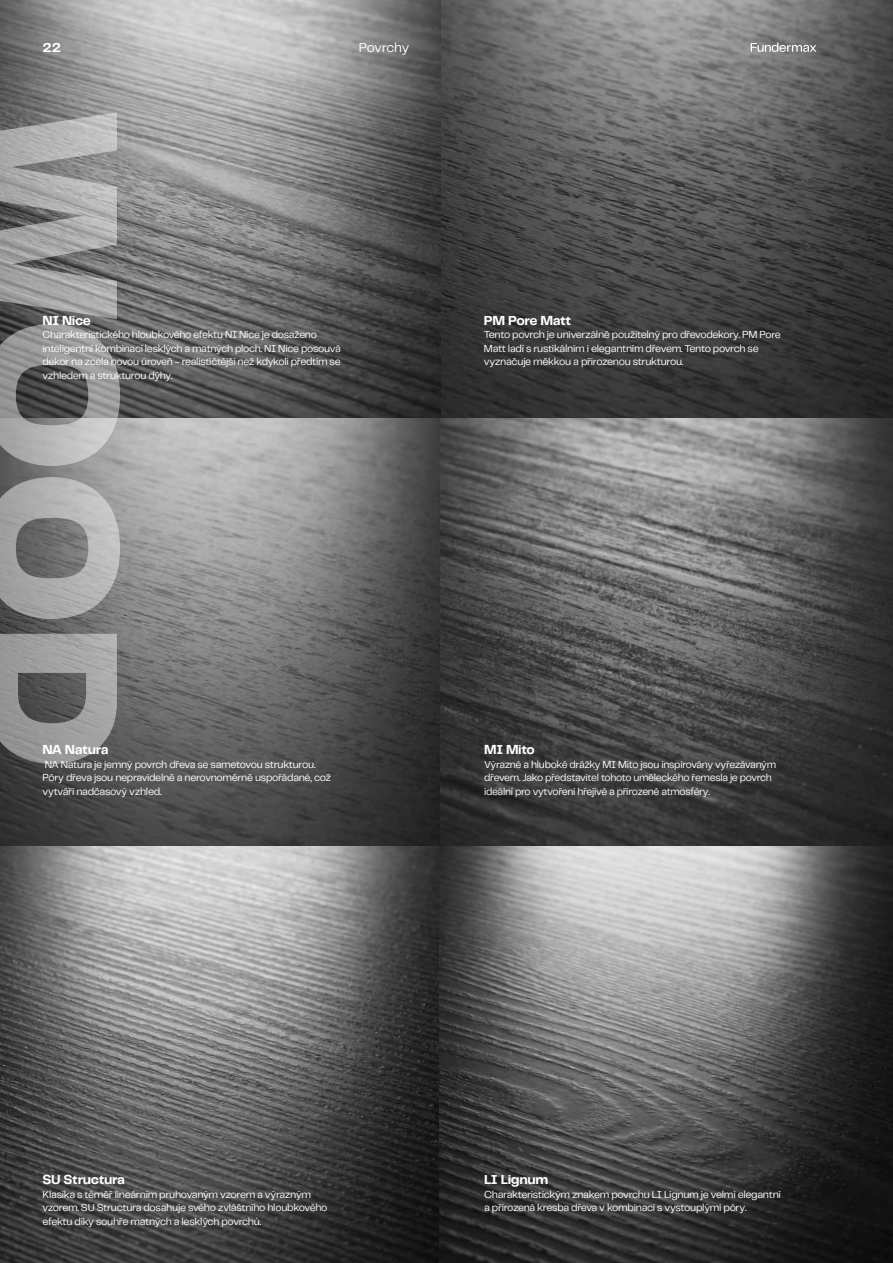
<style>
.page{position:relative;width:893px;height:1263px;background:#fff}
.page>*{position:absolute;margin:0;border:0;box-sizing:border-box;transform-origin:0 0}
.t1{font:900 195px "Telegraf";color:#fff}
.t2{font:700 13.5px "Telegraf";letter-spacing:-.025em;color:#fff}
.t3{font:13.5px "Telegraf";letter-spacing:-.02em;color:#fff}
.t4{font:10.5px/13.5px "Telegraf";letter-spacing:-.03em;color:#fff}
</style>
<div class="page">
<img style="left:0;top:0;width:893px;height:1263px">
<svg style="left:751px;top:43px;width:65px;height:9px"></svg>
<p class="t2" style="left:43px;top:38px;width:20px">22</p>
<p class="t3" style="left:359px;top:38px;width:52px">Povrchy</p>
<h1 class="t1" style="left:190px;top:105px;width:667px;rotate:90deg">WOOD</h1>
<p class="t2" style="left:43px;top:311px;width:50px">NI Nice</p>
<p class="t4" style="left:43px;top:328px;width:300px">Charakteristického hloubkového efektu NI Nice je dosaženo inteligentní kombinací lesklých a matných ploch. NI Nice posouvá dekor na zcela novou úroveň - realističtější než kdykoli předtím se vzhledem a strukturou dýhy.</p>
<p class="t2" style="left:43px;top:740px;width:68px">NA Natura</p>
<p class="t4" style="left:43px;top:757px;width:290px">NA Natura je jemný povrch dřeva se sametovou strukturou.<br>Póry dřeva jsou nepravidelně a nerovnoměrně uspořádané, což vytváří nadčasový vzhled.</p>
<p class="t2" style="left:484px;top:311px;width:89px">PM Pore Matt</p>
<p class="t4" style="left:484px;top:328px;width:298px">Tento povrch je univerzálně použitelný pro dřevodekory. PM Pore<br>Matt ladí s rustikálním i elegantním dřevem. Tento povrch se vyznačuje měkkou a přirozenou strukturou.</p>
<p class="t2" style="left:484px;top:740px;width:52px">MI Mito</p>
<p class="t4" style="left:484px;top:757px;width:293px">Výrazné a hluboké drážky MI Mito jsou inspirovány vyřezávaným dřevem. Jako představitel tohoto uměleckého řemesla je povrch ideální pro vytvoření hřejivé a přirozené atmosféry.</p>
<p class="t2" style="left:43px;top:1170px;width:84px">SU Structura</p>
<p class="t4" style="left:43px;top:1187px;width:286px">Klasika s téměř lineárním pruhovaným vzorem a výrazným vzorem. SU Structura dosahuje svého zvláštního hloubkového efektu díky souhře matných a lesklých povrchů.</p>
<p class="t2" style="left:484px;top:1170px;width:66px">LI Lignum</p>
<p class="t4" style="left:484px;top:1187px;width:298px">Charakteristickým znakem povrchu LI Lignum je velmi elegantní a přirozená kresba dřeva v kombinaci s vystouplými póry.</p>
</div>
